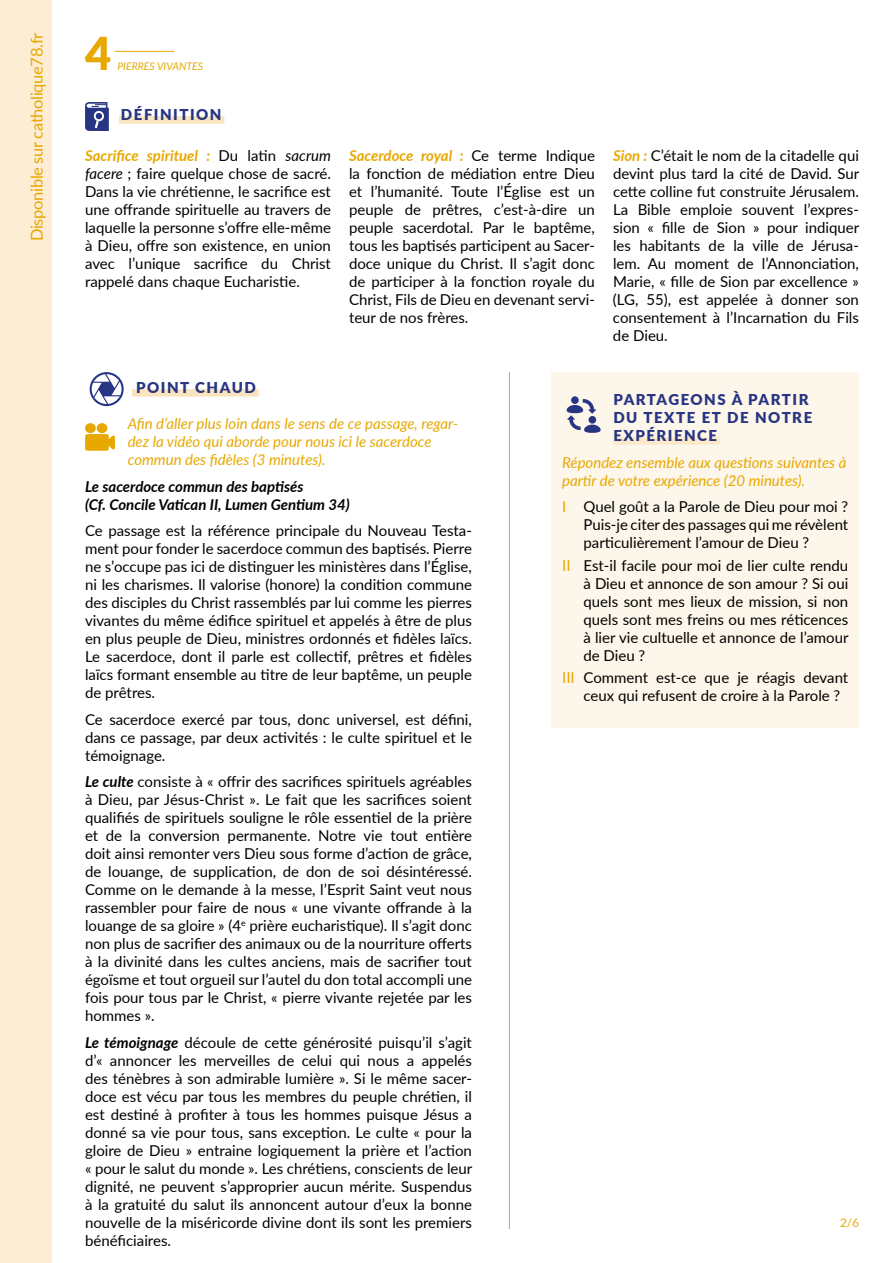
<style>
.page{position:relative;width:893px;height:1263px;background:#fff}
.page>*{position:absolute;margin:0;border:0;box-sizing:border-box;transform-origin:0 0}
.t1{font:900 45.15px "Lato";color:#e7a800}
.t2{font:16.5px "Lato";letter-spacing:-.02em;color:#e7a800}
.t3{font:15px/18px "Lato";color:#000;text-align:justify}
.t4{font:italic 15px/18px "Lato";color:#e7a800}
.t5{font:italic 700 15px/18px "Lato";color:#000}
.t6{font:900 15px/18px "Lato";letter-spacing:.1em;color:#283583}
.t7{font:12px "Lato";color:#e7a800}
.t8{font:italic 10.5px "Lato";color:#e7a800}
.s1{font-weight:700;font-style:italic;color:#e7a800}
.s2{font-style:italic}
.s3{font-weight:700;font-style:italic}
.s4{color:#e7a800}
</style>
<div class="page">
<hr style="left:115px;top:51px;width:59px;height:1px;background:#e7a800">
<div style="left:0;top:0;width:51px;height:1263px;background:#fcedd4"></div>
<div style="left:132px;top:389px;width:127px;height:8px;background:#fae4be"></div>
<svg style="left:90px;top:372px;width:34px;height:34px"></svg>
<div style="left:119px;top:116px;width:105px;height:8px;background:#fae4be"></div>
<svg style="left:85px;top:102px;width:24px;height:29px"></svg>
<svg style="left:85px;top:434px;width:30px;height:17px"></svg>
<div style="left:85px;top:423px;width:11px;height:10px;background:#e7a800;border-radius:50%"></div>
<div style="left:97px;top:423px;width:10px;height:10px;background:#e7a800;border-radius:50%"></div>
<div style="left:552px;top:372px;width:307px;height:355px;background:#fdf6ea"></div>
<div style="left:613px;top:437px;width:107px;height:8px;background:#fbe9c9"></div>
<hr style="left:509px;top:372px;width:1px;height:857px;background:#e7a800">
<svg style="left:567px;top:396px;width:34px;height:37px"></svg>
<p class="t2" style="left:25px;top:241px;width:210px;rotate:-90deg">Disponible sur catholique78.fr</p>
<h1 class="t1" style="left:85px;top:19px;width:28px">4</h1>
<p class="t8" style="left:117px;top:58px;width:87px">PIERRES VIVANTES</p>
<p class="t6" style="left:121px;top:105px;width:102px">DÉFINITION</p>
<p class="t3" style="left:85px;top:146px;width:247px"><span class="s1">Sacrifice spirituel :</span> Du latin <span class="s2">sacrum facere</span> ; faire quelque chose de sacré.<br>Dans la vie chrétienne, le sacrifice est une offrande spirituelle au travers de laquelle la personne s’offre elle-même à Dieu, offre son existence, en union avec l’unique sacrifice du Christ rappelé dans chaque Eucharistie.</p>
<p class="t3" style="left:349px;top:146px;width:247px"><span class="s1">Sacerdoce royal :</span> Ce terme Indique la fonction de médiation entre Dieu et l’humanité. Toute l’Église est un peuple de prêtres, c’est-à-dire un peuple sacerdotal. Par le baptême, tous les baptisés participent au Sacer&shy;doce unique du Christ. Il s’agit donc de participer à la fonction royale du Christ, Fils de Dieu en devenant servi&shy;teur de nos frères.</p>
<p class="t3" style="left:613px;top:146px;width:248px"><span class="s1">Sion :</span> C’était le nom de la citadelle qui devint plus tard la cité de David. Sur cette colline fut construite Jérusalem.<br>La Bible emploie souvent l’expres&shy;sion « fille de Sion » pour indiquer les habitants de la ville de Jérusa&shy;lem. Au moment de l’Annonciation, Marie, « fille de Sion par excellence » (LG, 55), est appelée à donner son consentement à l’Incarnation du Fils de Dieu.</p>
<p class="t6" style="left:136px;top:378px;width:121px">POINT CHAUD</p>
<p class="t4" style="left:128px;top:414px;width:332px">Afin d’aller plus loin dans le sens de ce passage, regar&shy;dez la vidéo qui aborde pour nous ici le sacerdoce commun des fidèles (3 minutes).</p>
<p class="t5" style="left:85px;top:477px;width:266px">Le sacerdoce commun des baptisés<br>(Cf. Concile Vatican II, Lumen Gentium 34)</p>
<p class="t3" style="left:85px;top:521px;width:388px">Ce passage est la référence principale du Nouveau Testa&shy;ment pour fonder le sacerdoce commun des baptisés. Pierre ne s’occupe pas ici de distinguer les ministères dans l’Église, ni les charismes. Il valorise (honore) la condition commune des disciples du Christ rassemblés par lui comme les pierres vivantes du même édifice spirituel et appelés à être de plus en plus peuple de Dieu, ministres ordonnés et fidèles laïcs.<br>Le sacerdoce, dont il parle est collectif, prêtres et fidèles laïcs formant ensemble au titre de leur baptême, un peuple de prêtres.</p>
<p class="t3" style="left:85px;top:710px;width:388px">Ce sacerdoce exercé par tous, donc universel, est défini, dans ce passage, par deux activités : le culte spirituel et le témoignage.</p>
<p class="t3" style="left:85px;top:772px;width:388px"><span class="s3">Le culte</span> consiste à « offrir des sacrifices spirituels agréables à Dieu, par Jésus-Christ ». Le fait que les sacrifices soient qualifiés de spirituels souligne le rôle essentiel de la prière et de la conversion permanente. Notre vie tout entière doit ainsi remonter vers Dieu sous forme d’action de grâce, de louange, de supplication, de don de soi désintéressé.<br>Comme on le demande à la messe, l’Esprit Saint veut nous rassembler pour faire de nous « une vivante offrande à la louange de sa gloire » (4<sup>e</sup> prière eucharistique). Il s’agit donc non plus de sacrifier des animaux ou de la nourriture offerts à la divinité dans les cultes anciens, mais de sacrifier tout égoïsme et tout orgueil sur l’autel du don total accompli une fois pour tous par le Christ, « pierre vivante rejetée par les hommes ».</p>
<p class="t3" style="left:85px;top:1033px;width:389px"><span class="s3">Le témoignage</span> découle de cette générosité puisqu’il s’agit d’« annoncer les merveilles de celui qui nous a appelés des ténèbres à son admirable lumière ». Si le même sacer&shy;doce est vécu par tous les membres du peuple chrétien, il est destiné à profiter à tous les hommes puisque Jésus a donné sa vie pour tous, sans exception. Le culte « pour la gloire de Dieu » entraine logiquement la prière et l’action « pour le salut du monde ». Les chrétiens, conscients de leur dignité, ne peuvent s’approprier aucun mérite. Suspendus à la gratuité du salut ils annoncent autour d’eux la bonne nouvelle de la miséricorde divine dont ils sont les premiers bénéficiaires.</p>
<p class="t6" style="left:613px;top:390px;width:200px">PARTAGEONS À PARTIR<br>DU TEXTE ET DE NOTRE<br>EXPÉRIENCE</p>
<p class="t4" style="left:562px;top:453px;width:286px">Répondez ensemble aux questions suivantes à partir de votre expérience (20 minutes).</p>
<p class="t3" style="left:583px;top:497px;width:266px;text-indent:-21px"><span class="s4">I</span> Quel goût a la Parole de Dieu pour moi ?<br>Puis-je citer des passages qui me révèlent particulièrement l’amour de Dieu ?</p>
<p class="t3" style="left:583px;top:556px;width:267px;text-indent:-21px"><span class="s4">II</span> Est-il facile pour moi de lier culte rendu à Dieu et annonce de son amour ? Si oui quels sont mes lieux de mission, si non quels sont mes freins ou mes réticences à lier vie cultuelle et annonce de l’amour de Dieu ?</p>
<p class="t3" style="left:583px;top:668px;width:266px;text-indent:-21px"><span class="s4">III</span> Comment est-ce que je réagis devant ceux qui refusent de croire à la Parole ?</p>
<p class="t7" style="left:840px;top:1214px;width:20px">2/6</p>
</div>
